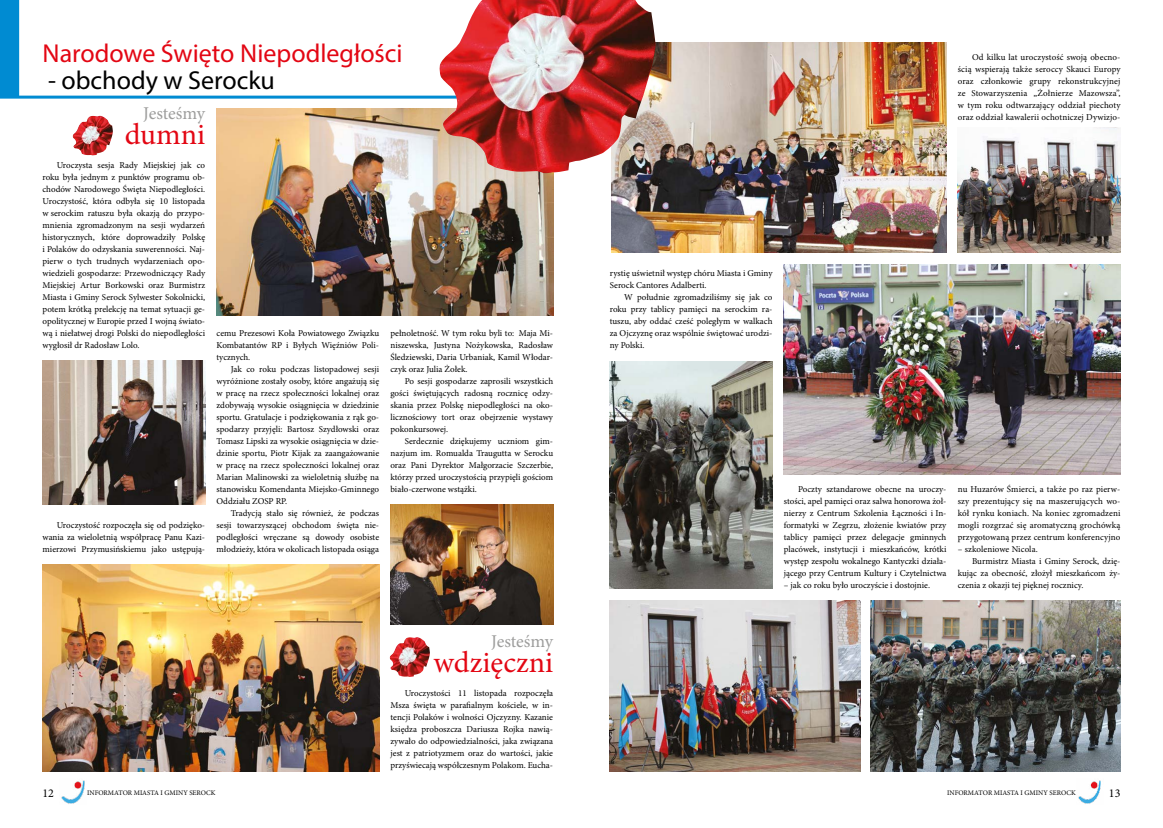
<style>
.page{position:relative;width:1163px;height:828px;background:#fff}
.page>*{position:absolute;margin:0;border:0;box-sizing:border-box;transform-origin:0 0}
.t1{font:30px "Minion Pro";color:#e30613}
.t2{font:26px "Myriad Pro";color:#e30613}
.t3{font:26px "Myriad Pro";color:#000}
.t4{font:18px "Minion Pro";letter-spacing:-.005em;color:#9d9d9c}
.t5{font:12px "Minion Pro";color:#000}
.t6{font:9px/12px "Minion Pro";color:#000;text-align:justify}
.t7{font:7px "Minion Pro";color:#000}
</style>
<div class="page">
<img style="left:61px;top:780px;width:24px;height:24px">
<img style="left:1078px;top:780px;width:23px;height:24px">
<hr style="left:0;top:96px;width:553px;height:3px;background:#008bd2">
<div style="left:0;top:0;width:19px;height:96px;background:#008bd2"></div>
<img style="left:73px;top:116px;width:40px;height:39px">
<img style="left:389px;top:637px;width:41px;height:40px">
<img style="left:611px;top:42px;width:335px;height:210px">
<img style="left:43px;top:564px;width:336px;height:207px">
<img style="left:216px;top:108px;width:337px;height:207px">
<img style="left:43px;top:360px;width:162px;height:144px">
<img style="left:390px;top:504px;width:163px;height:120px">
<img style="left:438px;top:0;width:217px;height:174px">
<img style="left:783px;top:265px;width:336px;height:209px">
<img style="left:870px;top:600px;width:250px;height:171px">
<img style="left:609px;top:600px;width:251px;height:171px">
<img style="left:609px;top:361px;width:163px;height:227px">
<img style="left:957px;top:127px;width:163px;height:125px">
<h2 class="t2" style="left:43px;top:37px;width:361px">Narodowe Święto Niepodległości</h2>
<h2 class="t3" style="left:48px;top:64px;width:228px">- obchody w Serocku</h2>
<h3 class="t4" style="left:143px;top:101px;width:63px">Jesteśmy</h3>
<h1 class="t1" style="left:125px;top:114px;width:82px">dumni</h1>
<p class="t6" style="left:43px;top:159px;width:164px;text-indent:14px">Uroczysta sesja Rady Miejskiej jak co roku była jednym z punktów programu ob&shy;chodów Narodowego Święta Niepodległości.<br>Uroczystość, która odbyła się 10 listopada w serockim ratuszu była okazją do przypo&shy;mnienia zgromadzonym na sesji wydarzeń historycznych, które doprowadziły Polskę i Polaków do odzyskania suwerenności. Naj&shy;pierw o tych trudnych wydarzeniach opo&shy;wiedzieli gospodarze: Przewodniczący Rady Miejskiej Artur Borkowski oraz Burmistrz Miasta i Gminy Serock Sylwester Sokolnicki, potem krótką prelekcję na temat sytuacji ge&shy;opolitycznej w Europie przed I wojną świato&shy;wą i niełatwej drogi Polski do niepodległości wygłosił dr Radosław Lolo.</p>
<p class="t6" style="left:43px;top:519px;width:164px;text-indent:14px">Uroczystość rozpoczęła się od podzięko&shy;wania za wieloletnią współpracę Panu Kazi&shy;mierzowi Przymusińskiemu jako ustępują-</p>
<p class="t6" style="left:216px;top:327px;width:164px">cemu Prezesowi Koła Powiatowego Związku Kombatantów RP i Byłych Więźniów Poli&shy;tycznych.</p>
<p class="t6" style="left:216px;top:363px;width:164px;text-indent:14px">Jak co roku podczas listopadowej sesji wyróżnione zostały osoby, które angażują się w pracę na rzecz społeczności lokalnej oraz zdobywają wysokie osiągnięcia w dziedzinie sportu. Gratulacje i podziękowania z rąk go&shy;spodarzy przyjęli: Bartosz Szydłowski oraz Tomasz Lipski za wysokie osiągnięcia w dzie&shy;dzinie sportu, Piotr Kijak za zaangażowanie w pracę na rzecz społeczności lokalnej oraz Marian Malinowski za wieloletnią służbę na stanowisku Komendanta Miejsko-Gminnego Oddziału ZOSP RP.</p>
<p class="t6" style="left:216px;top:507px;width:164px;text-indent:14px">Tradycją stało się również, że podczas sesji towarzyszącej obchodom święta nie&shy;podległości wręczane są dowody osobiste młodzieży, która w okolicach listopada osiąga</p>
<p class="t6" style="left:390px;top:327px;width:164px">pełnoletność. W tym roku byli to: Maja Mi&shy;niszewska, Justyna Nożykowska, Radosław Śledziewski, Daria Urbaniak, Kamil Włodar&shy;czyk oraz Julia Żołek.</p>
<p class="t6" style="left:390px;top:375px;width:164px;text-indent:14px">Po sesji gospodarze zaprosili wszystkich gości świętujących radosną rocznicę odzy&shy;skania przez Polskę niepodległości na oko&shy;licznościowy tort oraz obejrzenie wystawy pokonkursowej.</p>
<p class="t6" style="left:390px;top:435px;width:164px;text-indent:14px">Serdecznie dziękujemy uczniom gim&shy;nazjum im. Romualda Traugutta w Serocku oraz Pani Dyrektor Małgorzacie Szczerbie, którzy przed uroczystością przypięli gościom biało-czerwone wstążki.</p>
<h3 class="t4" style="left:491px;top:629px;width:63px">Jesteśmy</h3>
<h1 class="t1" style="left:433px;top:642px;width:121px">wdzięczni</h1>
<p class="t6" style="left:390px;top:687px;width:164px;text-indent:14px">Uroczystości 11 listopada rozpoczęła Msza święta w parafialnym kościele, w in&shy;tencji Polaków i wolności Ojczyzny. Kazanie księdza proboszcza Dariusza Rojka nawią&shy;zywało do odpowiedzialności, jaka związana jest z patriotyzmem oraz do wartości, jakie przyświecają współczesnym Polakom. Eucha-</p>
<p class="t6" style="left:957px;top:51px;width:164px;text-indent:14px">Od kilku lat uroczystość swoją obecno&shy;ścią wspierają także seroccy Skauci Europy oraz członkowie grupy rekonstrukcyjnej ze Stowarzyszenia „Żołnierze Mazowsza”, w tym roku odtwarzający oddział piechoty oraz oddział kawalerii ochotniczej Dywizjo-</p>
<p class="t6" style="left:609px;top:267px;width:164px">rystię uświetnił występ chóru Miasta i Gminy<br>Serock Cantores Adalberti.</p>
<p class="t6" style="left:609px;top:291px;width:164px;text-indent:14px">W południe zgromadziliśmy się jak co roku przy tablicy pamięci na serockim ra&shy;tuszu, aby oddać cześć poległym w walkach za Ojczyznę oraz wspólnie świętować urodzi&shy;ny Polski.</p>
<p class="t6" style="left:783px;top:483px;width:164px;text-indent:14px">Poczty sztandarowe obecne na uroczy&shy;stości, apel pamięci oraz salwa honorowa żoł&shy;nierzy z Centrum Szkolenia Łączności i In&shy;formatyki w Zegrzu, złożenie kwiatów przy tablicy pamięci przez delegacje gminnych placówek, instytucji i mieszkańców, krótki występ zespołu wokalnego Kantyczki działa&shy;jącego przy Centrum Kultury i Czytelnictwa</p>
<p class="t6" style="left:783px;top:579px;width:148px">– jak co roku było uroczyście i dostojnie.</p>
<p class="t6" style="left:957px;top:483px;width:164px">nu Huzarów Śmierci, a także po raz pierw&shy;szy prezentujący się na maszerujących wo&shy;kół rynku koniach. Na koniec zgromadzeni mogli rozgrzać się aromatyczną grochówką przygotowaną przez centrum konferencyjno</p>
<p class="t6" style="left:957px;top:543px;width:81px">– szkoleniowe Nicola.</p>
<p class="t6" style="left:971px;top:555px;width:150px">Burmistrz Miasta i Gminy Serock, dzię-</p>
<p class="t6" style="left:957px;top:567px;width:164px">kując za obecność, złożył mieszkańcom ży-</p>
<p class="t6" style="left:957px;top:579px;width:127px">czenia z okazji tej pięknej rocznicy.</p>
<h3 class="t5" style="left:43px;top:784px;width:13px">12</h3>
<p class="t7" style="left:87px;top:788px;width:130px">INFORMATOR MIASTA I GMINY SEROCK</p>
<p class="t7" style="left:946px;top:788px;width:130px">INFORMATOR MIASTA I GMINY SEROCK</p>
<h3 class="t5" style="left:1108px;top:784px;width:13px">13</h3>
</div>
